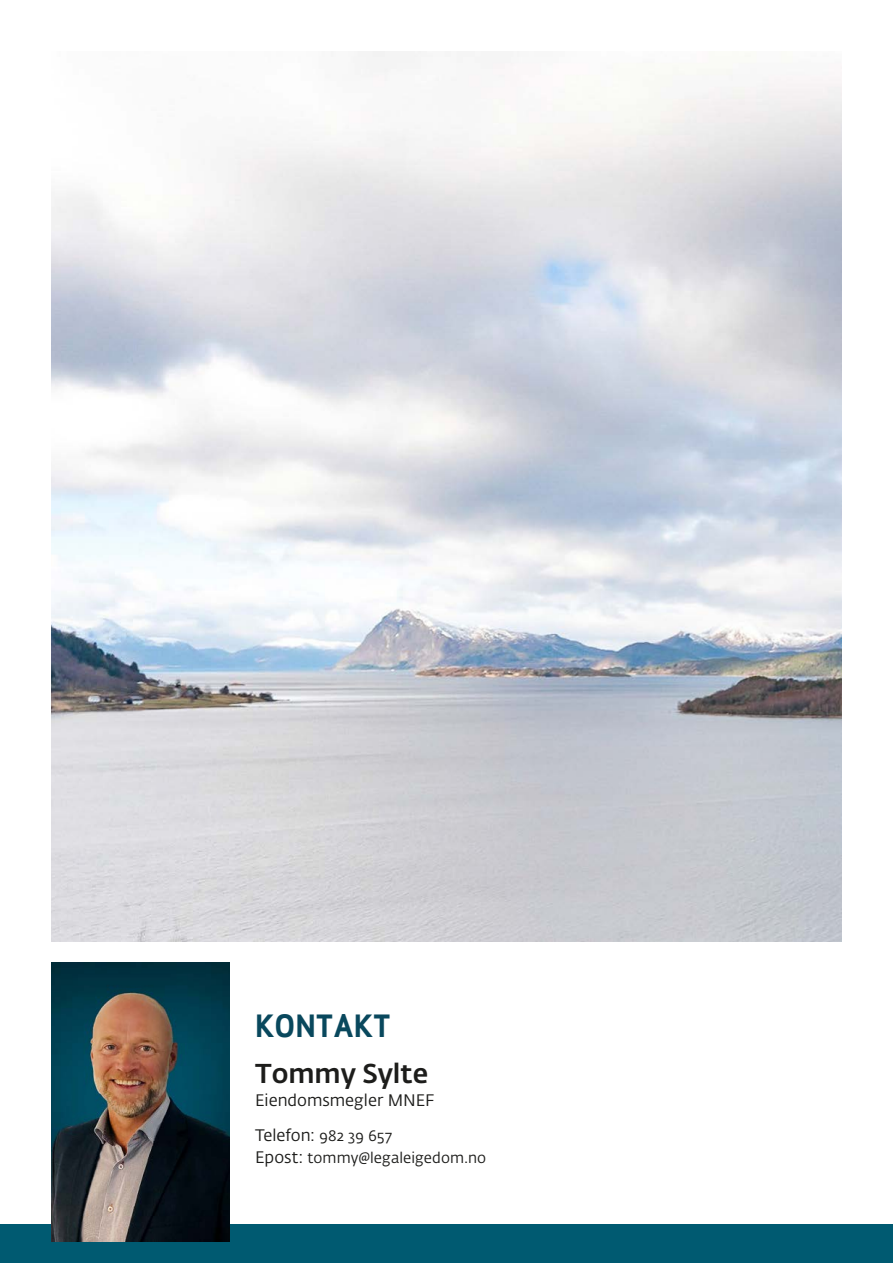
<style>
.page{position:relative;width:893px;height:1263px;background:#fff}
.page>*{position:absolute;margin:0;border:0;box-sizing:border-box;transform-origin:0 0}
.t1{font:700 30px "Apex Sans";color:#09485d}
.t2{font:500 27px "Fedra Sans Alt Pro";color:#1d1d1b}
.t3{font:16.5px "Fedra Sans Alt Pro";color:#1d1d1b}
.t4{font:15px "Fedra Sans Alt Pro";letter-spacing:.005em;color:#1d1d1b}
.s1{font-size:15px}
.s2{font-size:16.5px}
</style>
<div class="page">
<div style="left:0;top:1225px;width:893px;height:38px;background:#005a71"></div>
<img style="left:51px;top:962px;width:179px;height:280px">
<img style="left:51px;top:51px;width:791px;height:890px">
<h1 class="t1" style="left:255px;top:1006px;width:137px">KONTAKT</h1>
<h2 class="t2" style="left:255px;top:1053px;width:175px">Tommy Sylte</h2>
<p class="t3" style="left:255px;top:1124px;width:138px">Telefon: <span class="s1">982 39 657</span></p>
<p class="t4" style="left:255px;top:1148px;width:232px"><span class="s2">Epost:</span> tommy@legaleigedom.no</p>
<p class="t3" style="left:255px;top:1089px;width:181px">Eiendomsmegler MNEF</p>
</div>
